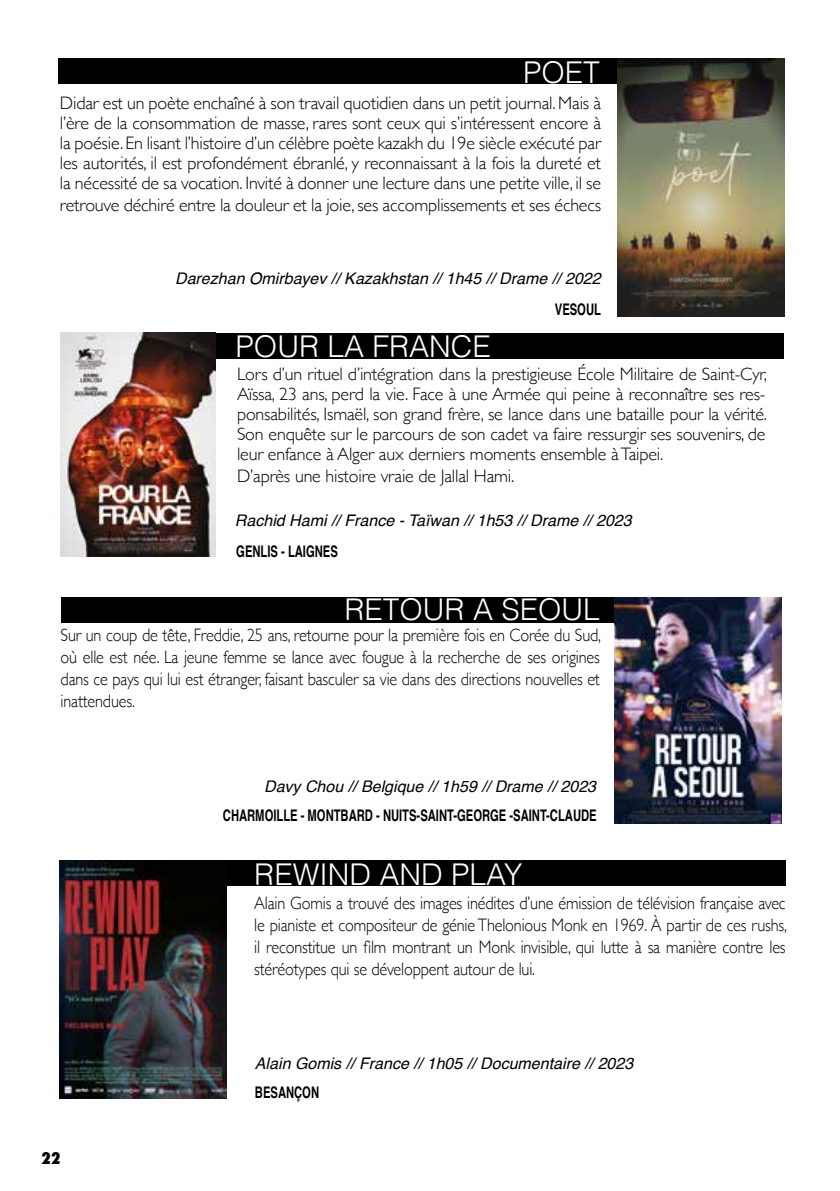
<style>
.page{position:relative;width:840px;height:1191px;background:#fff}
.page>*{position:absolute;margin:0;border:0;box-sizing:border-box;transform-origin:0 0}
.t1{font:300 30px "Helvetica";color:#fff}
.t2{font:300 18px/20px "Gill Sans";letter-spacing:-.01em;color:#000;text-align:justify}
.t3{font:300 18px/22px "Gill Sans";letter-spacing:-.01em;color:#000;text-align:justify;scale:.9 1}
.t4{font:italic 16px "Helvetica";color:#000}
.t5{font:700 16px "Helvetica";color:#000;scale:.7 1}
.t6{font:800 condensed 16px "Futura";color:#000}
</style>
<div class="page">
<div style="left:225px;top:860px;width:560px;height:25px;background:#000"></div>
<div style="left:58px;top:58px;width:559px;height:25px;background:#000"></div>
<img style="left:60px;top:860px;width:166px;height:238px">
<div style="left:215px;top:333px;width:568px;height:25px;background:#000"></div>
<div style="left:61px;top:597px;width:555px;height:25px;background:#000"></div>
<img style="left:614px;top:597px;width:167px;height:227px">
<img style="left:61px;top:332px;width:154px;height:224px">
<img style="left:617px;top:58px;width:167px;height:258px">
<h1 class="t1" style="left:522px;top:54px;width:78px">POET</h1>
<p class="t2" style="left:60px;top:92px;width:542px">Didar est un poète enchaîné à son travail quotidien dans un petit journal. Mais à l’ère de la consommation de masse, rares sont ceux qui s’intéressent encore à la poésie. En lisant l’histoire d’un célèbre poète kazakh du 19e siècle exécuté par les autorités, il est profondément ébranlé, y reconnaissant à la fois la dureté et la nécessité de sa vocation. Invité à donner une lecture dans une petite ville, il se</p>
<p class="t2" style="left:60px;top:194px;width:542px">retrouve déchiré entre la douleur et la joie, ses accomplissements et ses échecs</p>
<p class="t4" style="left:175px;top:266px;width:427px">Darezhan Omirbayev // Kazakhstan // 1h45 // Drame // 2022</p>
<h1 class="t1" style="left:235px;top:327px;width:257px">POUR LA FRANCE</h1>
<p class="t5" style="left:554px;top:296px;width:67px">VESOUL</p>
<p class="t2" style="left:237px;top:364px;width:531px">Lors d’un rituel d’intégration dans la prestigieuse École Militaire de Saint-Cyr, Aïssa, 23 ans, perd la vie. Face à une Armée qui peine à reconnaître ses res&shy;ponsabilités, Ismaël, son grand frère, se lance dans une bataille pour la vérité.<br>Son enquête sur le parcours de son cadet va faire ressurgir ses souvenirs, de leur enfance à Alger aux derniers moments ensemble à Taipei.</p>
<p class="t2" style="left:237px;top:466px;width:279px">D’après une histoire vraie de Jallal Hami.</p>
<p class="t4" style="left:235px;top:508px;width:398px">Rachid Hami // France - Taïwan // 1h53 // Drame // 2023</p>
<p class="t5" style="left:236px;top:538px;width:146px">GENLIS - LAIGNES</p>
<h1 class="t1" style="left:344px;top:590px;width:257px">RETOUR À SÉOUL</h1>
<p class="t3" style="left:61px;top:623px;width:601px">Sur un coup de tête, Freddie, 25 ans, retourne pour la première fois en Corée du Sud, où elle est née. La jeune femme se lance avec fougue à la recherche de ses origines dans ce pays qui lui est étranger, faisant basculer sa vie dans des directions nouvelles et inattendues.</p>
<p class="t4" style="left:264px;top:773px;width:333px">Davy Chou // Belgique // 1h59 // Drame // 2023</p>
<p class="t5" style="left:223px;top:802px;width:535px">CHARMOILLE - MONTBARD - NUITS-SAINT-GEORGE -SAINT-CLAUDE</p>
<h1 class="t1" style="left:254px;top:855px;width:269px">REWIND AND PLAY</h1>
<p class="t3" style="left:254px;top:891px;width:593px">Alain Gomis a trouvé des images inédites d’une émission de télévision française avec le pianiste et compositeur de génie Thelonious Monk en 1969. À partir de ces rushs, il reconstitue un film montrant un Monk invisible, qui lutte à sa manière contre les stéréotypes qui se développent autour de lui.</p>
<p class="t4" style="left:255px;top:1051px;width:379px">Alain Gomis // France // 1h05 // Documentaire // 2023</p>
<p class="t6" style="left:41px;top:1147px;width:21px">22</p>
<p class="t5" style="left:255px;top:1079px;width:93px">BESANÇON</p>
</div>
